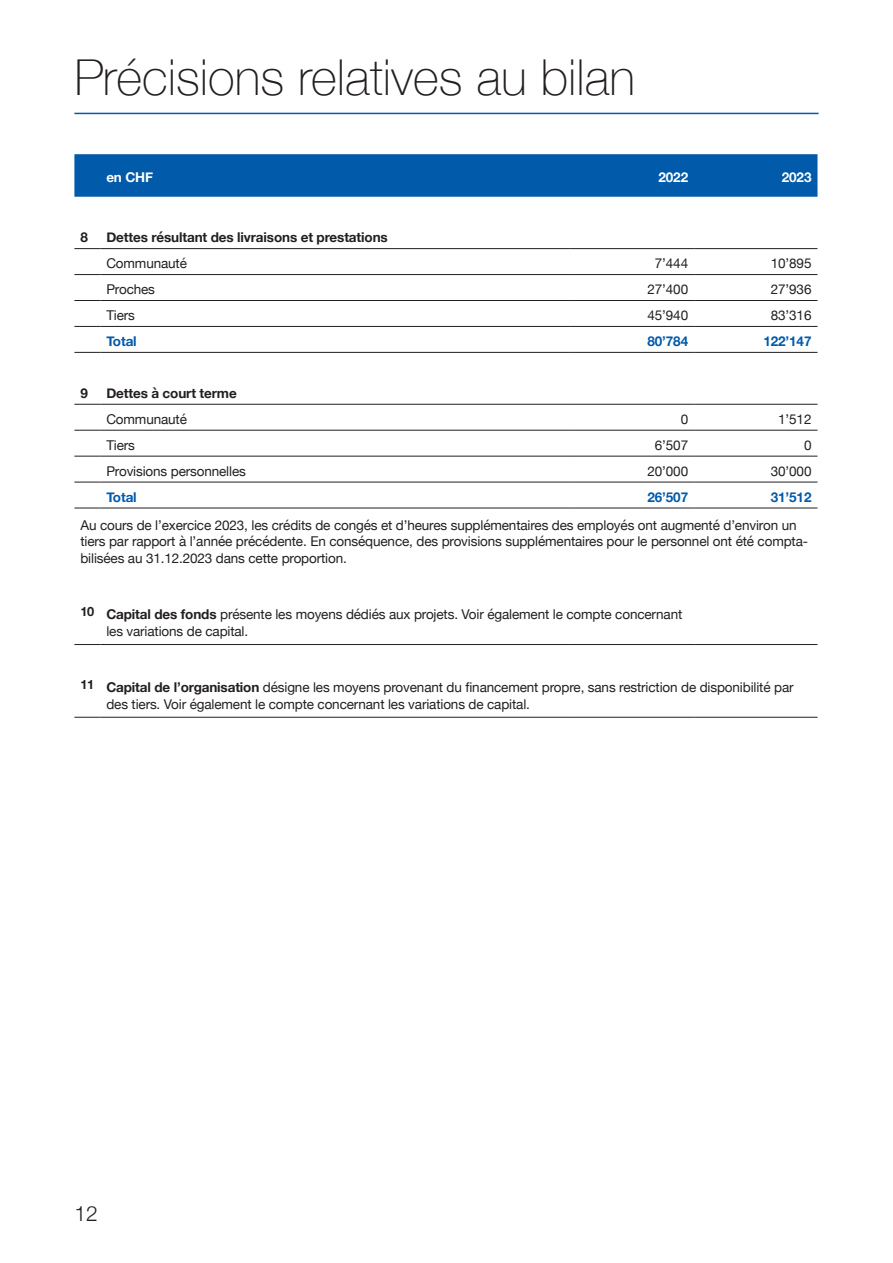
<style>
.page{position:relative;width:893px;height:1263px;background:#fff}
.page>*{position:absolute;margin:0;border:0;box-sizing:border-box;transform-origin:0 0}
.t1{font:100 49.5px "Helvetica Neue";color:#231f20}
.t2{font:300 21px "Helvetica Neue";color:#231f20}
.t3{font:13.5px/16.5px "Helvetica Neue";letter-spacing:-.01em;color:#231f20}
.t4{font:700 13.5px "Helvetica Neue";letter-spacing:-.01em;color:#231f20}
.t5{font:700 13.5px "Helvetica Neue";letter-spacing:-.01em;color:#015aaa}
.t6{font:700 13.5px "Helvetica Neue";letter-spacing:-.01em;color:#fff}
.s1{font-weight:700}
</style>
<div class="page">
<hr style="left:74px;top:113px;width:745px;height:1px;background:#015aaa">
<div style="left:74px;top:154px;width:743px;height:43px;background:#015aaa"></div>
<svg style="left:74px;top:248px;width:26px;height:1px"></svg>
<hr style="left:100px;top:248px;width:471px;height:1px;background:#231f20">
<hr style="left:571px;top:248px;width:123px;height:1px;background:#231f20">
<hr style="left:694px;top:248px;width:123px;height:1px;background:#231f20">
<svg style="left:74px;top:274px;width:26px;height:1px"></svg>
<hr style="left:100px;top:274px;width:471px;height:1px;background:#231f20">
<hr style="left:571px;top:274px;width:123px;height:1px;background:#231f20">
<hr style="left:694px;top:274px;width:123px;height:1px;background:#231f20">
<svg style="left:74px;top:300px;width:26px;height:1px"></svg>
<hr style="left:100px;top:300px;width:471px;height:1px;background:#231f20">
<hr style="left:571px;top:300px;width:123px;height:1px;background:#231f20">
<hr style="left:694px;top:300px;width:123px;height:1px;background:#231f20">
<svg style="left:74px;top:326px;width:26px;height:1px"></svg>
<hr style="left:100px;top:326px;width:471px;height:1px;background:#231f20">
<hr style="left:571px;top:326px;width:123px;height:1px;background:#231f20">
<hr style="left:694px;top:326px;width:123px;height:1px;background:#231f20">
<svg style="left:74px;top:352px;width:26px;height:1px"></svg>
<hr style="left:100px;top:352px;width:471px;height:1px;background:#231f20">
<hr style="left:571px;top:352px;width:123px;height:1px;background:#231f20">
<hr style="left:694px;top:352px;width:123px;height:1px;background:#231f20">
<svg style="left:74px;top:404px;width:26px;height:1px"></svg>
<hr style="left:100px;top:404px;width:471px;height:1px;background:#231f20">
<hr style="left:571px;top:404px;width:123px;height:1px;background:#231f20">
<hr style="left:694px;top:404px;width:123px;height:1px;background:#231f20">
<svg style="left:74px;top:430px;width:26px;height:1px"></svg>
<hr style="left:100px;top:430px;width:471px;height:1px;background:#231f20">
<hr style="left:571px;top:430px;width:123px;height:1px;background:#231f20">
<hr style="left:694px;top:430px;width:123px;height:1px;background:#231f20">
<svg style="left:74px;top:456px;width:26px;height:1px"></svg>
<hr style="left:100px;top:456px;width:471px;height:1px;background:#231f20">
<hr style="left:571px;top:456px;width:123px;height:1px;background:#231f20">
<hr style="left:694px;top:456px;width:123px;height:1px;background:#231f20">
<svg style="left:74px;top:482px;width:26px;height:1px"></svg>
<hr style="left:100px;top:482px;width:471px;height:1px;background:#231f20">
<hr style="left:571px;top:482px;width:123px;height:1px;background:#231f20">
<hr style="left:694px;top:482px;width:123px;height:1px;background:#231f20">
<hr style="left:571px;top:508px;width:123px;height:1px;background:#231f20">
<hr style="left:694px;top:508px;width:123px;height:1px;background:#231f20">
<svg style="left:74px;top:644px;width:26px;height:1px"></svg>
<hr style="left:100px;top:644px;width:471px;height:1px;background:#231f20">
<hr style="left:571px;top:644px;width:123px;height:1px;background:#231f20">
<hr style="left:694px;top:644px;width:123px;height:1px;background:#231f20">
<svg style="left:74px;top:717px;width:26px;height:1px"></svg>
<hr style="left:100px;top:717px;width:471px;height:1px;background:#231f20">
<hr style="left:571px;top:717px;width:123px;height:1px;background:#231f20">
<hr style="left:694px;top:717px;width:123px;height:1px;background:#231f20">
<svg style="left:74px;top:508px;width:26px;height:1px"></svg>
<hr style="left:100px;top:508px;width:471px;height:1px;background:#231f20">
<h1 class="t1" style="left:74px;top:39px;width:562px">Précisions relatives au bilan</h1>
<p class="t6" style="left:106px;top:167px;width:48px">en CHF</p>
<p class="t6" style="left:659px;top:167px;width:31px">2022</p>
<p class="t6" style="left:782px;top:167px;width:31px">2023</p>
<p class="t4" style="left:80px;top:227px;width:9px">8</p>
<p class="t4" style="left:106px;top:227px;width:283px">Dettes résultant des livraisons et prestations</p>
<p class="t3" style="left:106px;top:256px;width:82px">Communauté</p>
<p class="t3" style="left:655px;top:256px;width:35px">7’444</p>
<p class="t3" style="left:771px;top:256px;width:42px">10’895</p>
<p class="t3" style="left:106px;top:282px;width:50px">Proches</p>
<p class="t3" style="left:648px;top:282px;width:42px">27’400</p>
<p class="t3" style="left:771px;top:282px;width:42px">27’936</p>
<p class="t3" style="left:106px;top:308px;width:30px">Tiers</p>
<p class="t3" style="left:648px;top:308px;width:42px">45’940</p>
<p class="t3" style="left:771px;top:308px;width:42px">83’316</p>
<p class="t5" style="left:106px;top:331px;width:32px">Total</p>
<p class="t5" style="left:648px;top:331px;width:42px">80’784</p>
<p class="t5" style="left:763px;top:331px;width:49px">122’147</p>
<p class="t4" style="left:80px;top:382px;width:9px">9</p>
<p class="t4" style="left:106px;top:382px;width:132px">Dettes à court terme</p>
<p class="t3" style="left:106px;top:411px;width:82px">Communauté</p>
<p class="t3" style="left:681px;top:411px;width:9px">0</p>
<p class="t3" style="left:778px;top:411px;width:35px">1’512</p>
<p class="t3" style="left:106px;top:437px;width:30px">Tiers</p>
<p class="t3" style="left:655px;top:437px;width:35px">6’507</p>
<p class="t3" style="left:804px;top:437px;width:9px">0</p>
<p class="t3" style="left:106px;top:463px;width:141px">Provisions personnelles</p>
<p class="t3" style="left:648px;top:463px;width:42px">20’000</p>
<p class="t3" style="left:771px;top:463px;width:42px">30’000</p>
<p class="t5" style="left:106px;top:486px;width:32px">Total</p>
<p class="t5" style="left:648px;top:486px;width:42px">26’507</p>
<p class="t5" style="left:771px;top:486px;width:42px">31’512</p>
<p class="t3" style="left:80px;top:518px;width:729px">Au cours de l’exercice 2023, les crédits de congés et d’heures supplémentaires des employés ont augmenté d’environ un tiers par rapport à l’année précédente. En conséquence, des provisions supplémentaires pour le personnel ont été compta&shy;bilisées au 31.12.2023 dans cette proportion.</p>
<p class="t3" style="left:106px;top:607px;width:577px;text-indent:-26px"><sup>10</sup> <span class="s1">Capital des fonds</span> présente les moyens dédiés aux projets. Voir également le compte concernant les variations de capital.</p>
<p class="t3" style="left:106px;top:680px;width:689px;text-indent:-26px"><sup>11</sup> <span class="s1">Capital de l’organisation</span> désigne les moyens provenant du financement propre, sans restriction de disponibilité par des tiers. Voir également le compte concernant les variations de capital.</p>
<h2 class="t2" style="left:74px;top:1197px;width:25px">12</h2>
</div>
